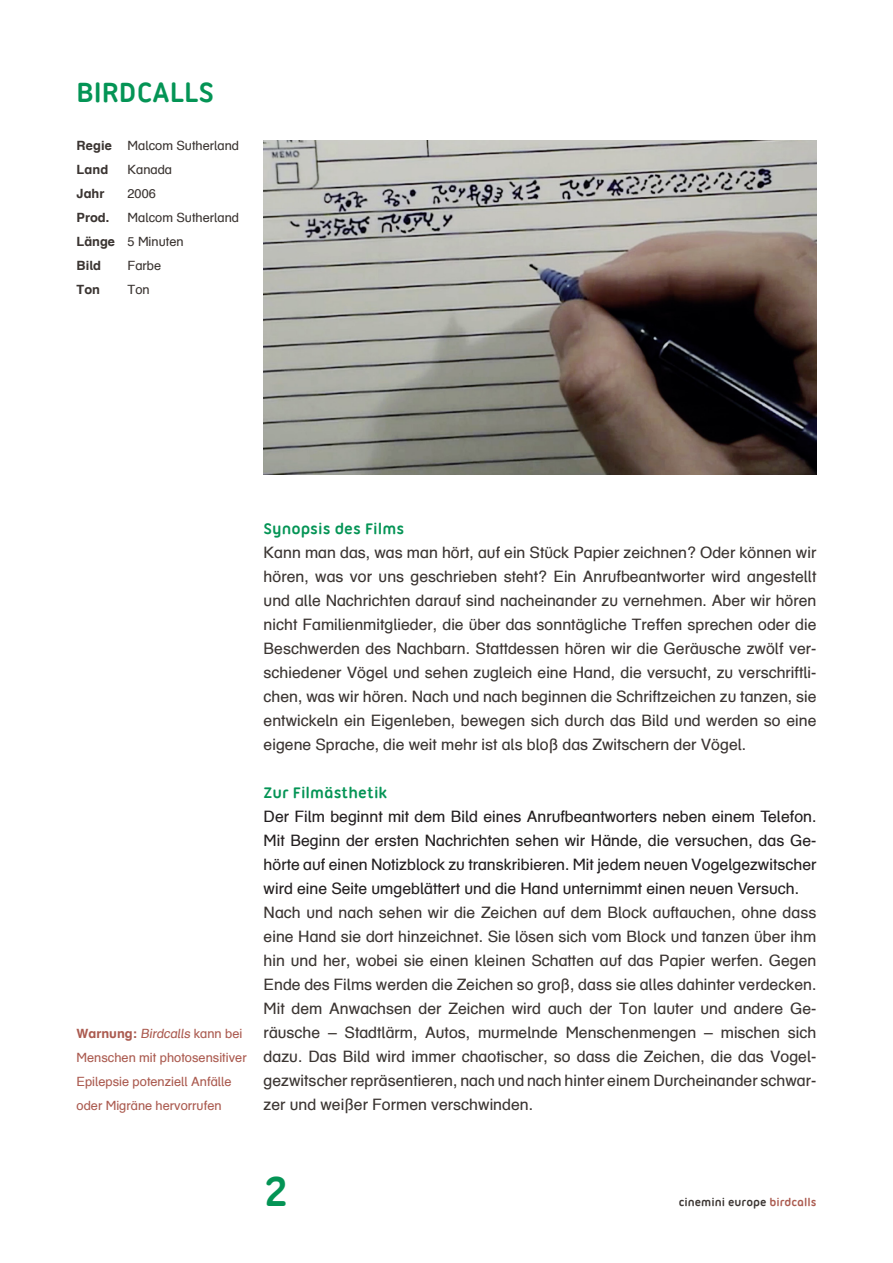
<style>
.page{position:relative;width:893px;height:1263px;background:#fff}
.page>*{position:absolute;margin:0;border:0;box-sizing:border-box;transform-origin:0 0}
.t1{font:700 45px "Ubuntu Titling";color:#049455}
.t2{font:700 30px "Ubuntu Titling";color:#049455}
.Zwischentitel_grün{font:700 16.5px "Ubuntu Titling";color:#049455}
.Lauftext_NEUNEU{font:15.75px/24px "Eye Schulbuch";color:#3b3532;text-align:justify}
.t3{font:15.75px/24px "Eye Schulbuch";color:#231f20;text-align:justify}
.Warning{font:12.75px/24px "Eye Schulbuch";color:#ab5b50}
.Credits{font:12.75px "Eye Schulbuch";color:#3b3532}
.Credits-2{font:700 12.75px "Eye Schulbuch";color:#3b3532}
.t4{font:700 12px "Ubuntu Titling";color:#3b3532}
.s1{font-weight:700}
.s2{color:#ab5b50}
</style>
<div class="page">
<img style="left:264px;top:141px;width:552px;height:333px">
<p class="t2" style="left:77px;top:75px;width:139px">BIRDCALLS</p>
<p class="Credits" style="left:77px;top:138px;width:164px"><span class="s1">Regie</span> Malcom Sutherland</p>
<p class="Credits-2" style="left:77px;top:161px;width:33px">Land</p>
<p class="Credits" style="left:128px;top:162px;width:46px">Kanada</p>
<p class="Credits-2" style="left:77px;top:185px;width:29px">Jahr</p>
<p class="Credits" style="left:128px;top:186px;width:30px">2006</p>
<p class="Credits-2" style="left:77px;top:209px;width:34px">Prod.</p>
<p class="Credits" style="left:128px;top:210px;width:113px">Malcom Sutherland</p>
<p class="Credits" style="left:77px;top:234px;width:109px"><span class="s1">Länge</span> 5 Minuten</p>
<p class="Credits-2" style="left:77px;top:257px;width:26px">Bild</p>
<p class="Credits" style="left:128px;top:258px;width:35px">Farbe</p>
<p class="Credits-2" style="left:77px;top:281px;width:25px">Ton</p>
<p class="Credits" style="left:128px;top:282px;width:24px">Ton</p>
<p class="Warning" style="left:77px;top:1021px;width:172px"><span class="s1">Warnung:</span> Birdcalls kann bei<br>Menschen mit photosensitiver<br>Epilepsie potenziell Anfälle oder Migräne hervorrufen</p>
<p class="Zwischentitel_grün" style="left:264px;top:519px;width:142px">Synopsis des Films</p>
<p class="Lauftext_NEUNEU" style="left:264px;top:540px;width:554px">Kann man das, was man hört, auf ein Stück Papier zeichnen? Oder können wir hören, was vor uns geschrieben steht? Ein Anrufbeantworter wird angestellt und alle Nachrichten darauf sind nacheinander zu vernehmen. Aber wir hören nicht Familienmitglieder, die über das sonntägliche Treffen sprechen oder die Beschwerden des Nachbarn. Stattdessen hören wir die Geräusche zwölf ver&shy;schiedener Vögel und sehen zugleich eine Hand, die versucht, zu verschriftli&shy;chen, was wir hören. Nach und nach beginnen die Schriftzeichen zu tanzen, sie entwickeln ein Eigenleben, bewegen sich durch das Bild und werden so eine eigene Sprache, die weit mehr ist als bloß das Zwitschern der Vögel.</p>
<p class="Zwischentitel_grün" style="left:264px;top:783px;width:125px">Zur Filmästhetik</p>
<p class="t3" style="left:264px;top:804px;width:554px">Der Film beginnt mit dem Bild eines Anrufbeantworters neben einem Telefon.<br>Mit Beginn der ersten Nachrichten sehen wir Hände, die versuchen, das Ge&shy;hörte auf einen Notizblock zu transkribieren. Mit jedem neuen Vogelgezwitscher wird eine Seite umgeblättert und die Hand unternimmt einen neuen Versuch.</p>
<p class="Lauftext_NEUNEU" style="left:264px;top:900px;width:554px">Nach und nach sehen wir die Zeichen auf dem Block auftauchen, ohne dass eine Hand sie dort hinzeichnet. Sie lösen sich vom Block und tanzen über ihm hin und her, wobei sie einen kleinen Schatten auf das Papier werfen. Gegen Ende des Films werden die Zeichen so groß, dass sie alles dahinter verdecken.<br>Mit dem Anwachsen der Zeichen wird auch der Ton lauter und andere Ge&shy;räusche – Stadtlärm, Autos, murmelnde Menschenmengen – mischen sich dazu. Das Bild wird immer chaotischer, so dass die Zeichen, die das Vogel&shy;gezwitscher repräsentieren, nach und nach hinter einem Durcheinander schwar&shy;zer und weißer Formen verschwinden.</p>
<p class="t1" style="left:264px;top:1165px;width:26px">2</p>
<p class="t4" style="left:679px;top:1195px;width:139px">cinemini europe <span class="s2">birdcalls</span></p>
</div>
